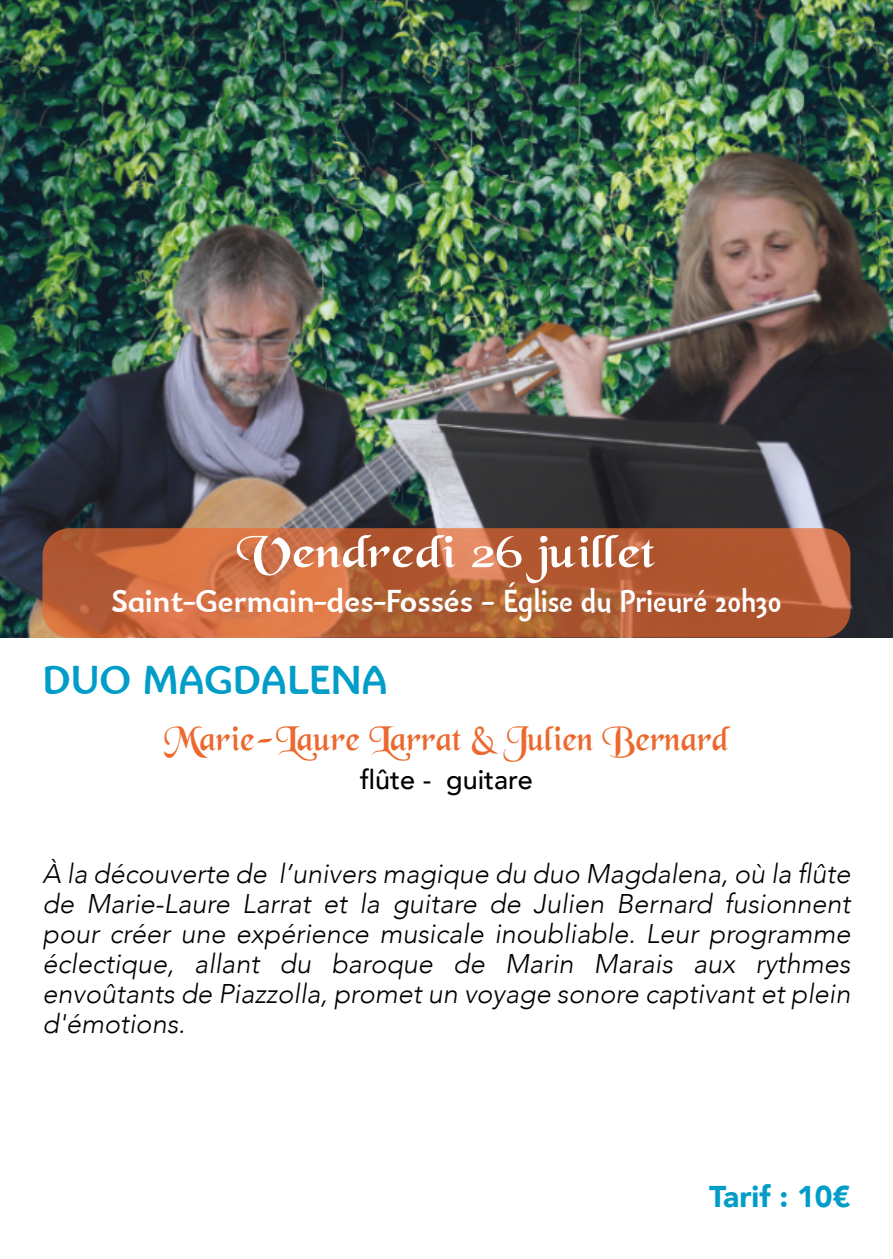
<style>
.page{position:relative;width:893px;height:1259px;background:#fff}
.page>*{position:absolute;margin:0;border:0;box-sizing:border-box;transform-origin:0 0}
.t1{font:48px "Black Chancery";color:#fff;scale:1.2 1}
.t2{font:700 42px "Bainsley";color:#009dc8}
.t3{font:36px "Black Chancery";color:#eb692e}
.t4{font:700 33px "Bainsley";color:#fff}
.t5{font:900 30px "Avenir";color:#009dc8}
.t6{font:italic 300 27px/30px "Avenir";color:#000001;text-align:justify}
.t7{font:500 27px "Avenir";color:#000001}
</style>
<div class="page">
<img style="left:0;top:0;width:893px;height:637px">
<div style="left:43px;top:528px;width:807px;height:109px;background:#eb692f;border-radius:27px;opacity:.69"></div>
<h1 class="t1" style="left:237px;top:527px;width:351px">Vendredi 26 juillet</h1>
<p class="t4" style="left:111px;top:588px;width:672px">Saint-Germain-des-Fossés - Église du Prieuré 20h30</p>
<h2 class="t2" style="left:43px;top:663px;width:347px">DUO MAGDALENA</h2>
<h3 class="t3" style="left:165px;top:720px;width:565px">Marie-Laure Larrat &amp; Julien Bernard</h3>
<p class="t7" style="left:360px;top:762px;width:174px">flûte - guitare</p>
<p class="t6" style="left:43px;top:859px;width:809px">À la découverte de l’univers magique du duo Magdalena, où la flûte de Marie-Laure Larrat et la guitare de Julien Bernard fusionnent pour créer une expérience musicale inoubliable. Leur programme éclectique, allant du baroque de Marin Marais aux rythmes envoûtants de Piazzolla, promet un voyage sonore captivant et plein d'émotions.</p>
<p class="t5" style="left:709px;top:1176px;width:143px">Tarif : 10€</p>
</div>
